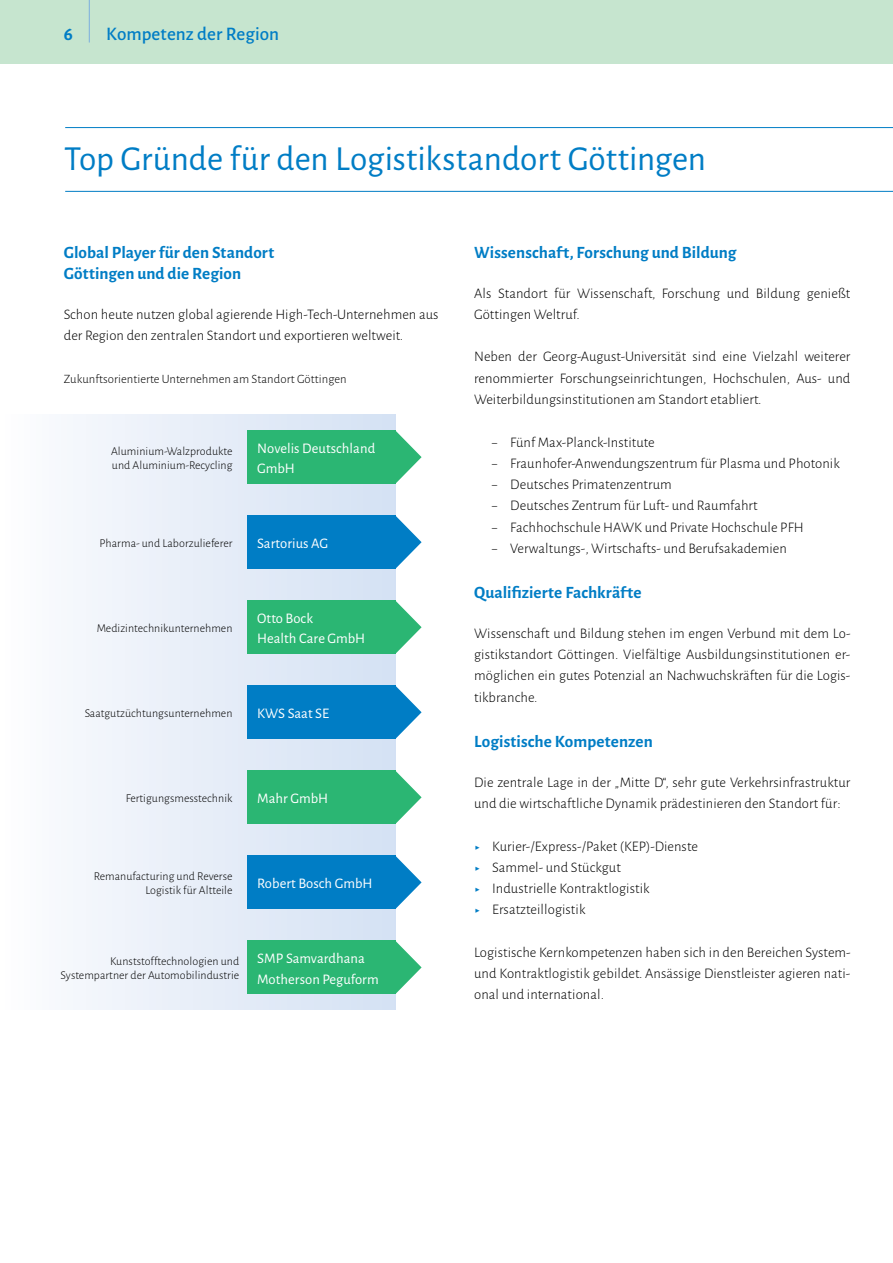
<style>
.page{position:relative;width:893px;height:1263px;background:#fff}
.page>*{position:absolute;margin:0;border:0;box-sizing:border-box;transform-origin:0 0}
.t1{font:35.25px "Alegreya Sans";color:#007dc5}
.t2{font:500 19.2px "Alegreya Sans";color:#007dc5}
.t3{font:700 19.2px "Alegreya Sans";color:#007dc5}
.t4{font:700 17.25px/21.3px "Alegreya Sans";letter-spacing:.005em;color:#007dc5}
.t5{font:300 14.7px/21.3px "Alegreya Sans";letter-spacing:.005em;color:#000}
.t6{font:300 14.7px "Alegreya Sans";letter-spacing:.005em;color:#000;scale:.7 1}
.t7{font:14.7px/20.4px "Alegreya Sans";letter-spacing:.005em;color:#fff}
.t8{font:300 12.75px "Alegreya Sans";letter-spacing:.005em;color:#000}
.t9{font:300 12px/14.4px "Alegreya Sans";letter-spacing:.005em;color:#000;text-align:right}
.s1{color:#007dc5}
</style>
<div class="page">
<div style="left:0;top:415px;width:395px;height:595px;background:linear-gradient(to right,#fffeff,#cddef2)"></div>
<div style="left:0;top:0;width:893px;height:64px;background:#c6e5cf"></div>
<hr style="left:65px;top:191px;width:828px;height:1px;background:#007dc5">
<hr style="left:65px;top:127px;width:828px;height:1px;background:#007dc5">
<hr style="left:89px;top:0;width:1px;height:43px;background:#7bafde">
<div style="left:247px;top:941px;width:148px;height:53px;background:#2bb673"></div>
<svg style="left:395px;top:941px;width:27px;height:53px"></svg>
<div style="left:247px;top:516px;width:148px;height:53px;background:#007dc5"></div>
<svg style="left:395px;top:516px;width:27px;height:53px"></svg>
<div style="left:247px;top:686px;width:148px;height:53px;background:#007dc5"></div>
<svg style="left:395px;top:686px;width:27px;height:53px"></svg>
<div style="left:247px;top:431px;width:148px;height:53px;background:#2bb673"></div>
<svg style="left:395px;top:431px;width:27px;height:53px"></svg>
<div style="left:247px;top:601px;width:148px;height:53px;background:#2bb673"></div>
<svg style="left:395px;top:601px;width:27px;height:53px"></svg>
<div style="left:247px;top:771px;width:148px;height:53px;background:#2bb673"></div>
<svg style="left:395px;top:771px;width:27px;height:53px"></svg>
<div style="left:247px;top:856px;width:148px;height:53px;background:#007dc5"></div>
<svg style="left:395px;top:856px;width:27px;height:53px"></svg>
<h2 class="t3" style="left:64px;top:19px;width:11px">6</h2>
<h2 class="t2" style="left:106px;top:20px;width:174px">Kompetenz der Region</h2>
<h1 class="t1" style="left:64px;top:135px;width:643px">Top Gründe für den Logistikstandort Göttingen</h1>
<p class="t4" style="left:64px;top:241px;width:212px">Global Player für den Standort<br>Göttingen und die Region</p>
<p class="t5" style="left:64px;top:303px;width:376px">Schon heute nutzen global agierende High-Tech-Unternehmen aus der Region den zentralen Standort und exportieren weltweit.</p>
<p class="t8" style="left:64px;top:370px;width:284px">Zukunftsorientierte Unternehmen am Standort Göttingen</p>
<p class="t9" style="left:111px;top:443px;width:123px;text-align:left">Aluminium-Walzprodukte und Aluminium-Recycling</p>
<p class="t7" style="left:257px;top:437px;width:119px">Novelis Deutschland<br>GmbH</p>
<p class="t9" style="left:99px;top:536px;width:134px">Pharma- und Laborzulieferer</p>
<p class="t7" style="left:257px;top:532px;width:73px">Sartorius AG</p>
<p class="t9" style="left:97px;top:621px;width:137px">Medizintechnikunternehmen</p>
<p class="t7" style="left:257px;top:607px;width:109px">Otto Bock<br>Health Care GmbH</p>
<p class="t9" style="left:85px;top:706px;width:149px">Saatgutzüchtungsunternehmen</p>
<p class="t7" style="left:257px;top:702px;width:74px">KWS Saat SE</p>
<p class="t9" style="left:126px;top:791px;width:108px">Fertigungsmesstechnik</p>
<p class="t7" style="left:257px;top:787px;width:72px">Mahr GmbH</p>
<p class="t9" style="left:94px;top:868px;width:140px">Remanufacturing und Reverse<br>Logistik für Altteile</p>
<p class="t7" style="left:257px;top:873px;width:117px">Robert Bosch GmbH</p>
<p class="t9" style="left:61px;top:954px;width:180px">Kunststofftechnologien und<br>Systempartner der Automobilindustrie</p>
<p class="t7" style="left:257px;top:947px;width:123px">SMP Samvardhana<br>Motherson Peguform</p>
<p class="t4" style="left:474px;top:241px;width:264px">Wissenschaft, Forschung und Bildung</p>
<p class="t5" style="left:474px;top:282px;width:378px">Als Standort für Wissenschaft, Forschung und Bildung genießt<br>Göttingen Weltruf.</p>
<p class="t5" style="left:474px;top:346px;width:378px;text-align:justify">Neben der Georg-August-Universität sind eine Vielzahl weiterer renommierter Forschungseinrichtungen, Hochschulen, Aus- und Weiterbildungsinstitutionen am Standort etabliert.</p>
<p class="t6" style="left:492px;top:432px;width:234px">– Fünf Max-Planck-Institute</p>
<p class="t6" style="left:492px;top:454px;width:498px">– Fraunhofer-Anwendungszentrum für Plasma und Photonik</p>
<p class="t6" style="left:492px;top:475px;width:258px">– Deutsches Primatenzentrum</p>
<p class="t6" style="left:492px;top:496px;width:381px">– Deutsches Zentrum für Luft- und Raumfahrt</p>
<p class="t6" style="left:492px;top:517px;width:447px">– Fachhochschule HAWK und Private Hochschule PFH</p>
<p class="t6" style="left:492px;top:539px;width:423px">– Verwaltungs-, Wirtschafts- und Berufsakademien</p>
<p class="t4" style="left:474px;top:581px;width:169px">Qualifizierte Fachkräfte</p>
<p class="t5" style="left:474px;top:622px;width:378px;text-align:justify">Wissenschaft und Bildung stehen im engen Verbund mit dem Lo&shy;gistikstandort Göttingen. Vielfältige Ausbildungsinstitutionen er&shy;möglichen ein gutes Potenzial an Nachwuchskräften für die Logis&shy;tikbranche.</p>
<p class="t4" style="left:474px;top:730px;width:180px">Logistische Kompetenzen</p>
<p class="t5" style="left:474px;top:771px;width:378px">Die zentrale Lage in der „Mitte D“, sehr gute Verkehrsinfrastruktur und die wirtschaftliche Dynamik prädestinieren den Standort für:</p>
<p class="t5" style="left:474px;top:835px;width:225px"><span class="s1">&lt;right&gt;</span> Kurier-/Express-/Paket (KEP)-Dienste <span class="s1">&lt;right&gt;</span> Sammel- und Stückgut<br><span class="s1">&lt;right&gt;</span> Industrielle Kontraktlogistik<br><span class="s1">&lt;right&gt;</span> Ersatzteillogistik</p>
<p class="t5" style="left:474px;top:941px;width:378px;text-align:justify">Logistische Kernkompetenzen haben sich in den Bereichen System&shy;und Kontraktlogistik gebildet. Ansässige Dienstleister agieren nati&shy;onal und international.</p>
</div>
